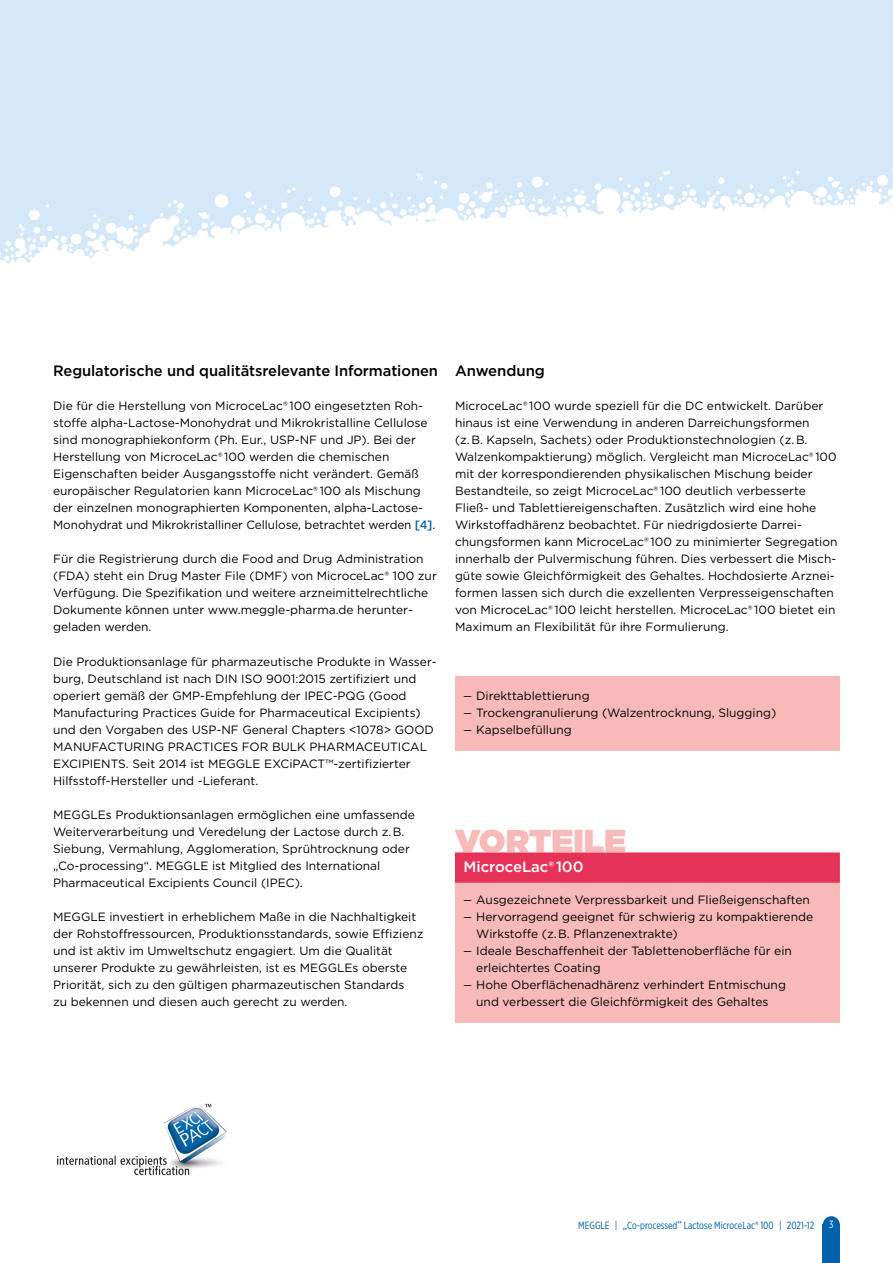
<style>
.page{position:relative;width:893px;height:1263px;background:#fff}
.page>*{position:absolute;margin:0;border:0;box-sizing:border-box;transform-origin:0 0}
.t1{font:900 33px "Gotham";color:#f7bab9}
.t2{font:500 15px "Gotham";letter-spacing:-.005em;color:#000}
.t3{font:500 15px "Gotham";letter-spacing:-.005em;color:#fff}
.t4{font:12px/17px "Gotham";color:#000}
.t5{font:10.5px "Gotham X Narrow";color:#0061ad}
.t6{font:10.5px "Gotham X Narrow";color:#fff}
.s1{font-weight:500;color:#0061ad}
.s2{font-family:"Gotham X Narrow"}
.s3{font-size:12px}
.s4{font-family:"Gotham"}
</style>
<div class="page">
<div style="left:0;top:0;width:893px;height:455px;background:#d4e8f9"></div>
<svg style="left:0;top:169px;width:893px;height:286px;background:#f8fbfe"></svg>
<div style="left:823px;top:1225px;width:17px;height:38px;background:#0061ad"></div>
<div style="left:823px;top:1216px;width:17px;height:17px;background:#0061ad;border-radius:50%"></div>
<div style="left:455px;top:853px;width:385px;height:170px;background:#f7bab9"></div>
<div style="left:455px;top:853px;width:385px;height:30px;background:#e73257"></div>
<img style="left:57px;top:1103px;width:170px;height:73px">
<div style="left:455px;top:676px;width:385px;height:74px;background:#f7bab9"></div>
<p class="t2" style="left:53px;top:361px;width:386px">Regulatorische und qualitätsrelevante Informationen</p>
<p class="t4" style="left:53px;top:397px;width:384px">Die für die Herstellung von MicroceLac® 100 eingesetzten Roh&shy;stoffe alpha-Lactose-Monohydrat und Mikrokristalline Cellulose sind monographiekonform (Ph. Eur., USP-NF und JP). Bei der Herstellung von MicroceLac® 100 werden die chemischen Eigenschaften beider Ausgangsstoffe nicht verändert. Gemäß europäischer Regulatorien kann MicroceLac® 100 als Mischung der einzelnen monographierten Komponenten, alpha-Lactose-Monohydrat und Mikrokristalliner Cellulose, betrachtet werden <span class="s1">[4]</span>.</p>
<p class="t4" style="left:53px;top:550px;width:385px">Für die Registrierung durch die Food and Drug Administration (FDA) steht ein Drug Master File (DMF) von MicroceLac® 100 zur Verfügung. Die Spezifikation und weitere arzneimittelrechtliche Dokumente können unter www.meggle-pharma.de herunter&shy;geladen werden.</p>
<p class="t4" style="left:53px;top:652px;width:385px">Die Produktionsanlage für pharmazeutische Produkte in Wasser&shy;burg, Deutschland ist nach DIN ISO 9001:2015 zertifiziert und operiert gemäß der GMP-Empfehlung der IPEC-PQG (Good Manufacturing Practices Guide for Pharmaceutical Excipients) und den Vorgaben des USP-NF General Chapters &lt;1078&gt; GOOD MANUFACTURING PRACTICES FOR BULK PHARMACEUTICAL EXCIPIENTS. Seit 2014 ist MEGGLE EXCiPACT™-zertifizierter Hilfsstoff-Hersteller und -Lieferant.</p>
<p class="t4" style="left:53px;top:805px;width:363px">MEGGLEs Produktionsanlagen ermöglichen eine umfassende Weiterverarbeitung und Veredelung der Lactose durch z. B.<br>Siebung, Vermahlung, Agglomeration, Sprühtrocknung oder „Co-processing“. MEGGLE ist Mitglied des International Pharmaceutical Excipients Council (IPEC).</p>
<p class="t4" style="left:53px;top:908px;width:372px">MEGGLE investiert in erheblichem Maße in die Nachhaltigkeit der Rohstoffressourcen, Produktionsstandards, sowie Effizienz und ist aktiv im Umweltschutz engagiert. Um die Qualität unserer Produkte zu gewährleisten, ist es MEGGLEs oberste Priorität, sich zu den gültigen pharmazeutischen Standards<br>zu bekennen und diesen auch gerecht zu werden.</p>
<p class="t2" style="left:455px;top:361px;width:91px">Anwendung</p>
<p class="t4" style="left:455px;top:397px;width:384px">MicroceLac® 100 wurde speziell für die DC entwickelt. Darüber hinaus ist eine Verwendung in anderen Darreichungsformen<br>(z. B. Kapseln, Sachets) oder Produktionstechnologien (z. B.<br>Walzenkompaktierung) möglich. Vergleicht man MicroceLac® 100 mit der korrespondierenden physikalischen Mischung beider Bestandteile, so zeigt MicroceLac® 100 deutlich verbesserte Fließ- und Tablettiereigenschaften. Zusätzlich wird eine hohe Wirkstoffadhärenz beobachtet. Für niedrigdosierte Darrei&shy;chungsformen kann MicroceLac® 100 zu minimierter Segregation innerhalb der Pulvermischung führen. Dies verbessert die Misch&shy;güte sowie Gleichförmigkeit des Gehaltes. Hochdosierte Arznei&shy;formen lassen sich durch die exzellenten Verpresseigenschaften von MicroceLac® 100 leicht herstellen. MicroceLac® 100 bietet ein Maximum an Flexibilität für ihre Formulierung.</p>
<p class="t4" style="left:463px;top:686px;width:128px"><span class="s2">—</span> Direkttablettierung</p>
<p class="t4" style="left:463px;top:703px;width:314px"><span class="s2">—</span> Trockengranulierung (Walzentrocknung, Slugging)</p>
<p class="t4" style="left:463px;top:720px;width:110px"><span class="s2">—</span> Kapselbefüllung</p>
<h1 class="t1" style="left:455px;top:817px;width:173px">VORTEILE</h1>
<p class="t3" style="left:463px;top:856px;width:122px">MicroceLac® 100</p>
<p class="t4" style="left:463px;top:891px;width:348px"><span class="s2">—</span> Ausgezeichnete Verpressbarkeit und Fließeigenschaften</p>
<p class="t4" style="left:476px;top:908px;width:338px;text-indent:-13px"><span class="s2">—</span> Hervorragend geeignet für schwierig zu kompaktierende<br>Wirkstoffe (z. B. Pflanzenextrakte)</p>
<p class="t4" style="left:476px;top:942px;width:317px;text-indent:-13px"><span class="s2">—</span> Ideale Beschaffenheit der Tablettenoberfläche für ein erleichtertes Coating</p>
<p class="t4" style="left:463px;top:976px;width:324px;text-align:center"><span class="s2">—</span> Hohe Oberflächenadhärenz verhindert Entmischung und verbessert die Gleichförmigkeit des Gehaltes</p>
<p class="t5" style="left:578px;top:1219px;width:238px">MEGGLE | <span class="s3">„</span>Co-processed<span class="s3">“</span> Lactose MicroceLac<span class="s4">®</span> 100 | 2021-12</p>
<p class="t6" style="left:829px;top:1218px;width:6px">3</p>
</div>
